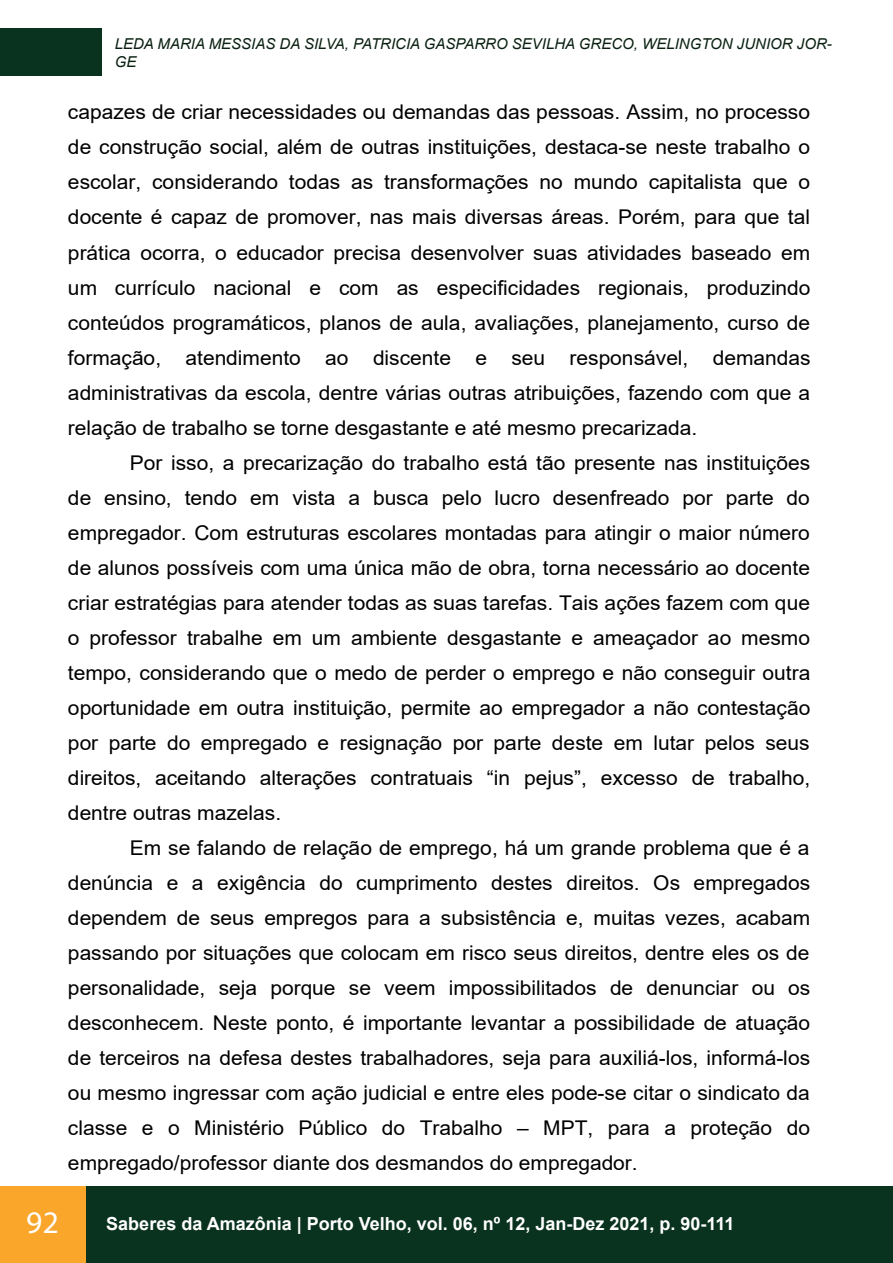
<style>
.page{position:relative;width:893px;height:1263px;background:#fff}
.page>*{position:absolute;margin:0;border:0;box-sizing:border-box;transform-origin:0 0}
.t1{font:31.5px "Myriad Pro";color:#fff}
.t2{font:20.25px/35.1px "Arial";color:#000001;text-align:justify}
.t3{font:700 18px "Arial";color:#fff}
.t4{font:italic 15px/18px "Arial";color:#0a2011}
</style>
<div class="page">
<div style="left:0;top:28px;width:101px;height:48px;background:#09321f"></div>
<div style="left:0;top:1186px;width:893px;height:77px;background:#09321f"></div>
<div style="left:0;top:1186px;width:85px;height:77px;background:#f9a62a"></div>
<p class="t4" style="left:115px;top:34px;width:719px">LEDA MARIA MESSIAS DA SILVA, PATRICIA GASPARRO SEVILHA GRECO, WELINGTON JUNIOR JOR-<br>GE</p>
<p class="t2" style="left:68px;top:95px;width:744px">capazes de criar necessidades ou demandas das pessoas. Assim, no processo de construção social, além de outras instituições, destaca-se neste trabalho o escolar, considerando todas as transformações no mundo capitalista que o docente é capaz de promover, nas mais diversas áreas. Porém, para que tal prática ocorra, o educador precisa desenvolver suas atividades baseado em um currículo nacional e com as especificidades regionais, produzindo conteúdos programáticos, planos de aula, avaliações, planejamento, curso de formação, atendimento ao discente e seu responsável, demandas administrativas da escola, dentre várias outras atribuições, fazendo com que a relação de trabalho se torne desgastante e até mesmo precarizada.</p>
<p class="t2" style="left:68px;top:445px;width:744px;text-indent:62px">Por isso, a precarização do trabalho está tão presente nas instituições de ensino, tendo em vista a busca pelo lucro desenfreado por parte do empregador. Com estruturas escolares montadas para atingir o maior número de alunos possíveis com uma única mão de obra, torna necessário ao docente criar estratégias para atender todas as suas tarefas. Tais ações fazem com que o professor trabalhe em um ambiente desgastante e ameaçador ao mesmo tempo, considerando que o medo de perder o emprego e não conseguir outra oportunidade em outra instituição, permite ao empregador a não contestação por parte do empregado e resignação por parte deste em lutar pelos seus direitos, aceitando alterações contratuais “in pejus”, excesso de trabalho, dentre outras mazelas.</p>
<p class="t2" style="left:68px;top:830px;width:744px;text-indent:62px">Em se falando de relação de emprego, há um grande problema que é a denúncia e a exigência do cumprimento destes direitos. Os empregados dependem de seus empregos para a subsistência e, muitas vezes, acabam passando por situações que colocam em risco seus direitos, dentre eles os de personalidade, seja porque se veem impossibilitados de denunciar ou os desconhecem. Neste ponto, é importante levantar a possibilidade de atuação de terceiros na defesa destes trabalhadores, seja para auxiliá-los, informá-los ou mesmo ingressar com ação judicial e entre eles pode-se citar o sindicato da classe e o Ministério Público do Trabalho – MPT, para a proteção do empregado/professor diante dos desmandos do empregador.</p>
<h1 class="t1" style="left:26px;top:1202px;width:34px">92</h1>
<p class="t3" style="left:106px;top:1211px;width:630px">Saberes da Amazônia | Porto Velho, vol. 06, nº 12, Jan-Dez 2021, p. 90-111</p>
</div>
